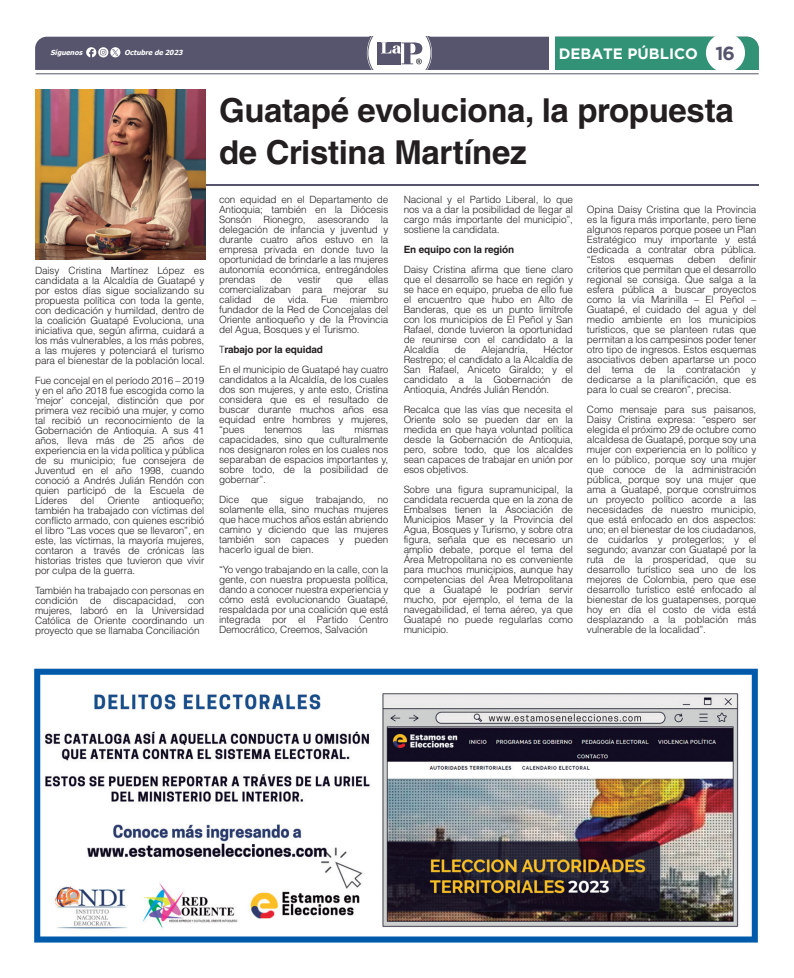
<style>
.page{position:relative;width:794px;height:978px;background:#fff}
.page>*{position:absolute;margin:0;border:0;box-sizing:border-box;transform-origin:0 0}
.t1{font:700 33px/42px "Helvetica LT Std";letter-spacing:-.01em;color:#231f20}
.t2{font:700 15px "Gotham";color:#fff}
.t3{font:300 10px/10px "Helvetica LT Std";letter-spacing:-.01em;color:#231f20;text-align:justify}
.t4{font:700 10px "Helvetica LT Std";letter-spacing:-.01em;color:#231f20}
.t5{font:italic 700 6.9px "Tahoma";color:#fff}
.s1{font-size:18.9px;color:#56556d}
.s2{font-weight:700}
</style>
<div class="page">
<svg style="left:35px;top:36px;width:724px;height:34px;background:#647a82"></svg>
<hr style="left:36px;top:73px;width:722px;height:1px;background:#56556d">
<hr style="left:103px;top:184px;width:655px;height:2px;background:#56556d">
<img style="left:35px;top:89px;width:170px;height:170px">
<img style="left:34px;top:669px;width:724px;height:274px">
<p class="t5" style="left:51px;top:47px;width:35px">Síguenos</p>
<p class="t5" style="left:124px;top:48px;width:62px">Octubre de 2023</p>
<h2 class="t2" style="left:559px;top:45px;width:178px">DEBATE PÚBLICO <span class="s1">16</span></h2>
<h1 class="t1" style="left:219px;top:89px;width:516px">Guatapé evoluciona, la propuesta de Cristina Martínez</h1>
<p class="t3" style="left:35px;top:265px;width:171px">Daisy Cristina Martínez López es candidata a la Alcaldía de Guatapé y por estos días sigue socializando su propuesta política con toda la gente, con dedicación y humildad, dentro de la coalición Guatapé Evoluciona, una iniciativa que, según afirma, cuidará a los más vulnerables, a los más pobres, a las mujeres y potenciará el turismo para el bienestar de la población local.</p>
<p class="t3" style="left:35px;top:375px;width:171px">Fue concejal en el período 2016 – 2019 y en el año 2018 fue escogida como la ‘mejor’ concejal, distinción que por primera vez recibió una mujer, y como tal recibió un reconocimiento de la Gobernación de Antioquia. A sus 41 años, lleva más de 25 años de experiencia en la vida política y pública de su municipio; fue consejera de Juventud en el año 1998, cuando conoció a Andrés Julián Rendón con quien participó de la Escuela de Líderes</p>
<p class="t3" style="left:81px;top:495px;width:15px">del</p>
<p class="t3" style="left:107px;top:495px;width:34px">Oriente</p>
<p class="t3" style="left:35px;top:495px;width:171px;text-indent:118px">antioqueño; también ha trabajado con víctimas del conflicto armado, con quienes escribió el libro “Las voces que se llevaron”, en este, las víctimas, la mayoría mujeres, contaron a través de crónicas las historias tristes que tuvieron que vivir por culpa de la guerra.</p>
<p class="t3" style="left:35px;top:585px;width:171px">También ha trabajado con personas en condición de discapacidad, con mujeres, laboró en la Universidad Católica de Oriente coordinando un proyecto que se llamaba Conciliación</p>
<p class="t3" style="left:219px;top:194px;width:171px">con equidad en el Departamento de Antioquia; también en la Diócesis Sonsón Rionegro, asesorando la delegación de infancia y juventud y durante cuatro años estuvo en la empresa privada en donde tuvo la oportunidad de brindarle a las mujeres autonomía económica, entregándoles prendas</p>
<p class="t3" style="left:219px;top:274px;width:171px;text-indent:149px">ellas comercializaban para mejorar su calidad de vida. Fue miembro fundador de la Red de Concejalas del Oriente antioqueño y de la Provincia del Agua, Bosques y el Turismo.</p>
<p class="t3" style="left:219px;top:339px;width:171px;line-height:20px">T<span class="s2">rabajo por la equidad<br></span>En el municipio de Guatapé hay cuatro</p>
<p class="t3" style="left:219px;top:374px;width:171px">candidatos a la Alcaldía, de los cuales dos son mujeres, y ante esto, Cristina considera que es el resultado de buscar durante muchos años esa equidad entre hombres y mujeres, “pues</p>
<p class="t3" style="left:271px;top:274px;width:13px">de</p>
<p class="t3" style="left:297px;top:274px;width:25px">vestir</p>
<p class="t3" style="left:336px;top:274px;width:18px">que</p>
<p class="t3" style="left:219px;top:424px;width:171px;text-indent:135px">mismas capacidades, sino que culturalmente nos designaron roles en los cuales nos separaban de espacios importantes y, sobre todo, de la posibilidad de gobernar”.</p>
<p class="t3" style="left:219px;top:494px;width:171px">Dice que sigue trabajando, no solamente ella, sino muchas mujeres que hace muchos años están abriendo camino y diciendo que las mujeres también son capaces y pueden hacerlo igual de bien.</p>
<p class="t3" style="left:219px;top:564px;width:171px">“Yo vengo trabajando en la calle, con la gente, con nuestra propuesta política, dando a conocer nuestra experiencia y cómo está evolucionando Guatapé, respaldada por una coalición que está integrada por el Partido Centro Democrático, Creemos, Salvación</p>
<p class="t3" style="left:264px;top:424px;width:39px">tenemos</p>
<p class="t3" style="left:322px;top:424px;width:14px">las</p>
<p class="t3" style="left:404px;top:194px;width:171px">Nacional y el Partido Liberal, lo que nos va a dar la posibilidad de llegar al cargo más importante del municipio”, sostiene la candidata.</p>
<p class="t4" style="left:404px;top:243px;width:112px">En equipo con la región</p>
<p class="t3" style="left:404px;top:264px;width:171px">Daisy Cristina afirma que tiene claro que el desarrollo se hace en región y se hace en equipo, prueba de ello fue el encuentro que hubo en Alto de Banderas, que es un punto limítrofe con los municipios de El Peñol y San Rafael, donde tuvieron la oportunidad de reunirse con el candidato a la Alcaldía</p>
<p class="t3" style="left:404px;top:344px;width:171px;text-indent:140px">Héctor Restrepo; el candidato a la Alcaldía de San Rafael, Aniceto Giraldo; y el candidato a la Gobernación de Antioquia, Andrés Julián Rendón.</p>
<p class="t3" style="left:404px;top:404px;width:171px">Recalca que las vías que necesita el Oriente solo se pueden dar en la medida en que haya voluntad política desde la Gobernación de Antioquia, pero, sobre todo, que los alcaldes sean capaces de trabajar en unión por esos objetivos.</p>
<p class="t3" style="left:404px;top:484px;width:171px">Sobre una figura supramunicipal, la candidata recuerda que en la zona de Embalses tienen la Asociación de Municipios Maser y la Provincia del Agua, Bosques y Turismo, y sobre otra figura, señala que es necesario un amplio debate, porque el tema del Área Metropolitana no es conveniente para muchos municipios, aunque hay competencias del Área Metropolitana que a Guatapé le podrían servir mucho, por ejemplo, el tema de la navegabilidad, el tema aéreo, ya que Guatapé no puede regularlas como municipio.</p>
<p class="t3" style="left:454px;top:344px;width:13px">de</p>
<p class="t3" style="left:481px;top:344px;width:48px">Alejandría,</p>
<p class="t3" style="left:587px;top:204px;width:171px">Opina Daisy Cristina que la Provincia es la figura más importante, pero tiene algunos reparos porque posee un Plan Estratégico muy importante y está dedicada a contratar obra pública. “Estos</p>
<p class="t3" style="left:587px;top:254px;width:171px;text-indent:142px">definir criterios que permitan que el desarrollo regional se consiga. Que salga a la esfera pública a buscar proyectos como la vía Marinilla – El Peñol – Guatapé, el cuidado del agua y del medio ambiente en los municipios turísticos, que se planteen rutas que permitan a los campesinos poder tener otro tipo de ingresos. Estos esquemas asociativos deben apartarse un poco del tema de la contratación y dedicarse a la planificación, que es para lo cual se crearon”, precisa.</p>
<p class="t3" style="left:587px;top:404px;width:171px">Como mensaje para sus paisanos, Daisy Cristina expresa: “espero ser elegida el próximo 29 de octubre como alcaldesa de Guatapé, porque soy una mujer con experiencia en lo político y en lo público, porque soy una mujer que conoce de la administración pública, porque soy una mujer que ama a Guatapé, porque construimos un proyecto político acorde a las necesidades de nuestro municipio, que está enfocado en dos aspectos: uno; en el bienestar de los ciudadanos, de cuidarlos y protegerlos; y el segundo; avanzar con Guatapé por la ruta de la prosperidad, que su desarrollo turístico sea uno de los mejores de Colombia, pero que ese desarrollo turístico esté enfocado al bienestar de los guatapenses, porque hoy en día el costo de vida está desplazando a la población más vulnerable de la localidad”.</p>
<p class="t3" style="left:628px;top:254px;width:47px">esquemas</p>
<p class="t3" style="left:687px;top:254px;width:30px">deben</p>
</div>
